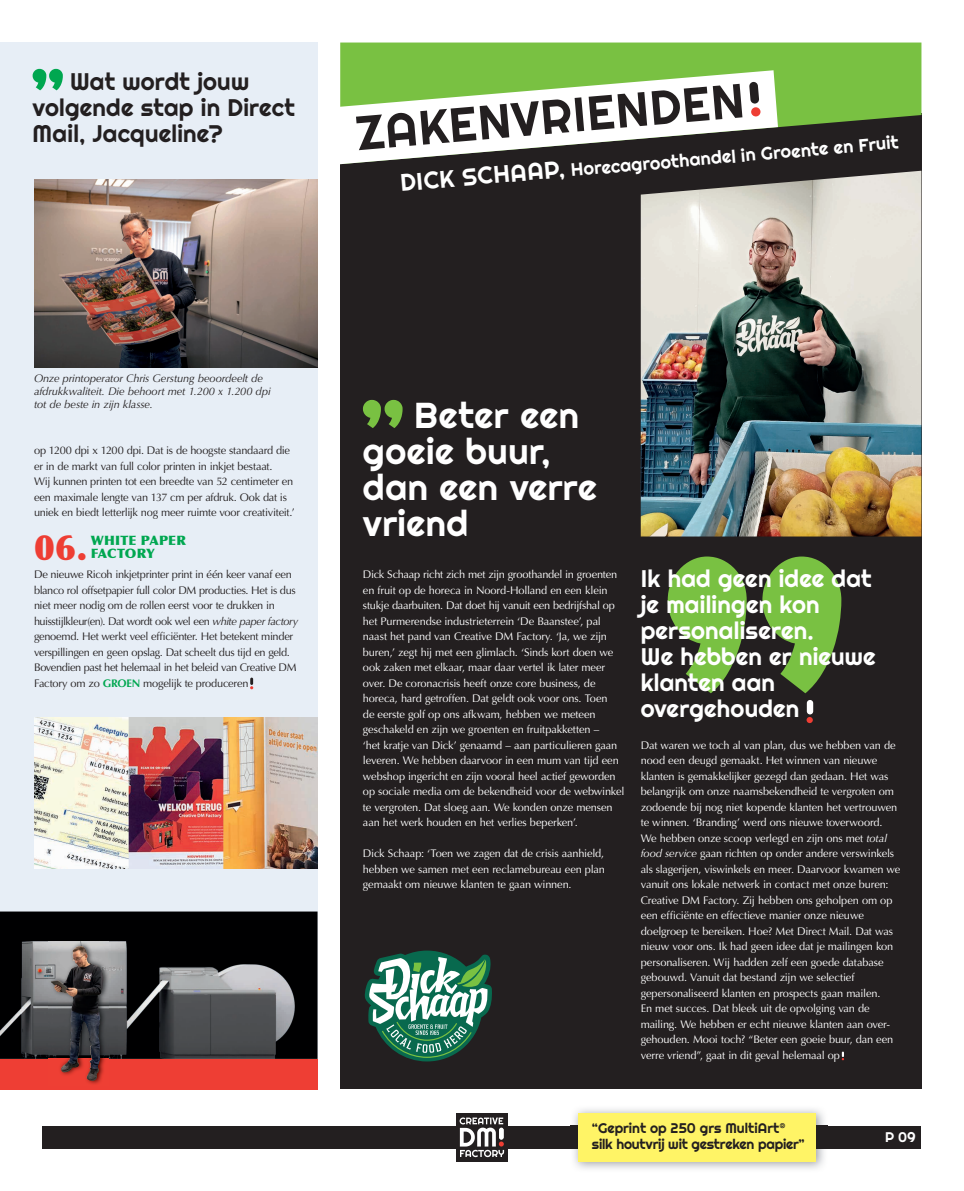
<style>
.page{position:relative;width:964px;height:1191px;background:#fff}
.page>*{position:absolute;margin:0;border:0;box-sizing:border-box;transform-origin:0 0}
.t1{font:48px "Righteous";color:#231f20}
.t2{font:36px/36px "Righteous";letter-spacing:.015em;color:#fff}
.t3{font:900 35px "Optima";color:#ee3e34}
.t4{font:24px/26px "Righteous";letter-spacing:.005em;color:#fff}
.t5{font:24px/26px "Righteous";letter-spacing:.01em;color:#231f20}
.t6{font:18px "Righteous";color:#fff}
.t7{font:14px/16px "Righteous";letter-spacing:-.015em;color:#231f20}
.t8{font:14px "Righteous";color:#fff}
.t9{font:900 13px/13px "Optima";letter-spacing:.015em;color:#00a750}
.t10{font:11px/15.5px "Optima";letter-spacing:-.01em;color:#fff}
.t11{font:11px/15.5px "Optima";letter-spacing:-.025em;color:#231f20}
.t12{font:italic 11px/13px "Optima";letter-spacing:-.01em;color:#231f20}
.s1{font-size:24px}
.s2{font-style:italic}
.s3{font-weight:700;color:#00a750}
</style>
<div class="page">
<div style="left:43px;top:1125px;width:878px;height:23px;background:#231f20"></div>
<div style="left:456px;top:1113px;width:51px;height:48px;background:#231f20"></div>
<svg style="left:459px;top:1117px;width:45px;height:40px"></svg>
<div style="left:499px;top:1127px;width:5px;height:12px;background:#fff;border-radius:2px"></div>
<div style="left:340px;top:113px;width:581px;height:976px;background:#231f20"></div>
<div style="left:340px;top:43px;width:581px;height:85px;background:#79c142"></div>
<svg style="left:363px;top:400px;width:40px;height:28px"></svg>
<img style="left:641px;top:171px;width:280px;height:365px">
<svg style="left:842px;top:1051px;width:2px;height:9px"></svg>
<svg style="left:668px;top:556px;width:173px;height:137px"></svg>
<div style="left:806px;top:717px;width:7px;height:6px;background:#ee3e34;border-radius:50%"></div>
<div style="left:807px;top:700px;width:6px;height:14px;background:#fff;border-radius:3px"></div>
<svg style="left:340px;top:70px;width:438px;height:95px"></svg>
<div style="left:0;top:43px;width:317px;height:1046px;background:#e7eef6"></div>
<img style="left:0;top:911px;width:317px;height:148px">
<div style="left:0;top:1059px;width:317px;height:30px;background:#ee3e34"></div>
<img style="left:48px;top:941px;width:61px;height:143px">
<img style="left:51px;top:946px;width:30px;height:47px">
<svg style="left:250px;top:677px;width:3px;height:12px"></svg>
<svg style="left:33px;top:69px;width:30px;height:21px"></svg>
<svg style="left:365px;top:950px;width:127px;height:111px"></svg>
<img style="left:34px;top:179px;width:283px;height:188px">
<img style="left:34px;top:718px;width:283px;height:150px">
<img style="left:571px;top:1109px;width:256px;height:60px">
<img style="left:571px;top:1125px;width:256px;height:23px">
<div style="left:578px;top:1113px;width:237px;height:48px;background:#fff466"></div>
<h3 class="t5" style="left:33px;top:69px;width:264px;text-indent:37px">Wat wordt jouw volgende stap in Direct<br>Mail, Jacqueline?</h3>
<h1 class="t1" style="left:354px;top:103px;width:391px;rotate:-5deg">ZAKENVRIENDEN</h1>
<h3 class="t6" style="left:399px;top:174px;width:501px;rotate:-5deg"><span class="s1">DICK SCHAAP,</span> Horecagroothandel in Groente en Fruit</h3>
<p class="t12" style="left:34px;top:371px;width:238px">Onze printoperator Chris Gerstung beoordeelt de afdrukkwaliteit. Die behoort met 1.200 x 1.200 dpi tot de beste in zijn klasse.</p>
<p class="t11" style="left:34px;top:443px;width:262px">op 1200 dpi x 1200 dpi. Dat is de hoogste standaard die er in de markt van full color printen in inkjet bestaat.<br>Wij kunnen printen tot een breedte van 52 centimeter en een maximale lengte van 137 cm per afdruk. Ook dat is uniek en biedt letterlijk nog meer ruimte voor creativiteit.’</p>
<p class="t9" style="left:91px;top:533px;width:97px">WHITE PAPER<br>FACTORY</p>
<p class="t11" style="left:34px;top:567px;width:266px">De nieuwe Ricoh inkjetprinter print in één keer vanaf een blanco rol offsetpapier full color DM producties. Het is dus niet meer nodig om de rollen eerst voor te drukken in huisstijlkleur(en). Dat wordt ook wel een <span class="s2">white paper factory </span>genoemd. Het werkt veel efficiënter. Het betekent minder verspillingen en geen opslag. Dat scheelt dus tijd en geld.<br>Bovendien past het helemaal in het beleid van Creative DM Factory om zo <span class="s3">GROEN</span> mogelijk te produceren</p>
<h3 class="t3" style="left:34px;top:526px;width:55px">06.</h3>
<h2 class="t2" style="left:363px;top:397px;width:236px;text-indent:51px">Beter een goeie buur, dan een verre vriend</h2>
<p class="t10" style="left:363px;top:567px;width:263px">Dick Schaap richt zich met zijn groothandel in groenten en fruit op de horeca in Noord-Holland en een klein stukje daarbuiten. Dat doet hij vanuit een bedrijfshal op het Purmerendse industrieterrein ‘De Baanstee’, pal naast het pand van Creative DM Factory. ‘Ja, we zijn buren,’ zegt hij met een glimlach. ‘Sinds kort doen we ook zaken met elkaar, maar daar vertel ik later meer over. De coronacrisis heeft onze core business, de horeca, hard getroffen. Dat geldt ook voor ons. Toen<br>de eerste golf op ons afkwam, hebben we meteen geschakeld en zijn we groenten en fruitpakketten –<br>‘het kratje van Dick’ genaamd – aan particulieren gaan leveren. We hebben daarvoor in een mum van tijd een webshop ingericht en zijn vooral heel actief geworden op sociale media om de bekendheid voor de webwinkel te vergroten. Dat sloeg aan. We konden onze mensen aan het werk houden en het verlies beperken’.</p>
<p class="t10" style="left:363px;top:846px;width:244px;text-align:justify">Dick Schaap: ‘Toen we zagen dat de crisis aanhield, hebben we samen met een reclamebureau een plan gemaakt om nieuwe klanten te gaan winnen.</p>
<h3 class="t4" style="left:641px;top:565px;width:237px">Ik had geen idee dat je mailingen kon personaliseren.<br>We hebben er nieuwe klanten aan overgehouden</h3>
<p class="t10" style="left:641px;top:737px;width:261px">Dat waren we toch al van plan, dus we hebben van de nood een deugd gemaakt. Het winnen van nieuwe klanten is gemakkelijker gezegd dan gedaan. Het was belangrijk om onze naamsbekendheid te vergroten om zodoende bij nog niet kopende klanten het vertrouwen te winnen. ‘Branding’ werd ons nieuwe toverwoord.<br>We hebben onze scoop verlegd en zijn ons met <span class="s2">total food service</span> gaan richten op onder andere verswinkels als slagerijen, viswinkels en meer. Daarvoor kwamen we vanuit ons lokale netwerk in contact met onze buren:<br>Creative DM Factory. Zij hebben ons geholpen om op een efficiënte en effectieve manier onze nieuwe doelgroep te bereiken. Hoe? Met Direct Mail. Dat was nieuw voor ons. Ik had geen idee dat je mailingen kon personaliseren. Wij hadden zelf een goede database gebouwd. Vanuit dat bestand zijn we selectief gepersonaliseerd klanten en prospects gaan mailen.<br>En met succes. Dat bleek uit de opvolging van de mailing. We hebben er echt nieuwe klanten aan over&shy;gehouden. Mooi toch? “Beter een goeie buur, dan een verre vriend”, gaat in dit geval helemaal op</p>
<p class="t7" style="left:592px;top:1119px;width:214px">“Geprint op 250 grs MultiArt® silk houtvrij wit gestreken papier”</p>
<p class="t8" style="left:885px;top:1128px;width:32px">P 09</p>
</div>
